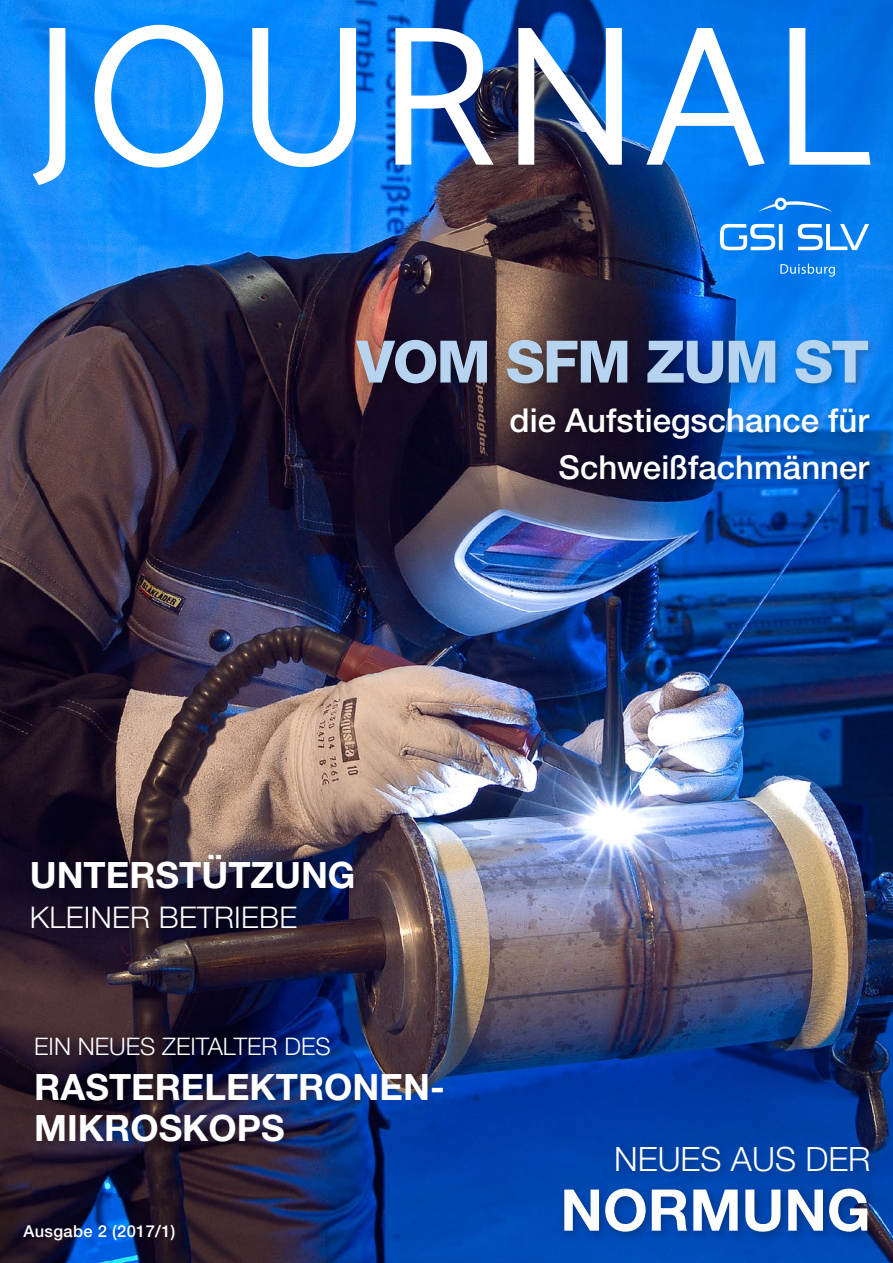
<style>
.page{position:relative;width:893px;height:1263px;background:#fff}
.page>*{position:absolute;margin:0;border:0;box-sizing:border-box;transform-origin:0 0}
.t1{font:201px "Catamaran";letter-spacing:.02em;color:#fff}
.t2{font:800 58.5px "Helvetica Neue LT Std";letter-spacing:-.03em;color:#b6d3f0}
.t3{font:700 57.6px "Helvetica Neue LT Std";color:#fff}
.t4{font:700 36.3px/41.2px "Helvetica Neue LT Std";color:#fff}
.t5{font:300 33.45px "Helvetica Neue LT Std";color:#fff}
.t6{font:500 33px/47.7px "Helvetica Neue LT Std";color:#fff;text-align:right}
.t7{font:300 29.85px "Helvetica Neue LT Std";letter-spacing:.01em;color:#fff}
.t8{font:300 24.3px "Helvetica Neue LT Std";color:#fff}
.t9{font:500 16.5px "Helvetica Neue LT Std";letter-spacing:.02em;color:#fff}
</style>
<div class="page">
<img style="left:0;top:0;width:893px;height:1263px">
<svg style="left:720px;top:224px;width:149px;height:26px"></svg>
<svg style="left:759px;top:198px;width:73px;height:14px"></svg>
<svg style="left:780px;top:264px;width:55px;height:13px"></svg>
<div style="left:27px;top:850px;width:337px;height:89px;background:#000;opacity:.25"></div>
<div style="left:559px;top:1141px;width:321px;height:102px;background:#000;opacity:.25"></div>
<div style="left:31px;top:1032px;width:422px;height:121px;background:#000;opacity:.25"></div>
<div style="left:352px;top:335px;width:528px;height:156px;background:#000;opacity:.25"></div>
<h1 class="t1" style="left:31px;top:-22px;width:843px">JOURNAL</h1>
<h2 class="t2" style="left:357px;top:327px;width:514px">VOM SFM ZUM ST</h2>
<p class="t6" style="left:510px;top:396px;width:361px">die Aufstiegschance für<br>Schweißfachmänner</p>
<p class="t4" style="left:30px;top:854px;width:327px">UNTERSTÜTZUNG</p>
<p class="t7" style="left:30px;top:899px;width:269px">KLEINER BETRIEBE</p>
<p class="t8" style="left:34px;top:1031px;width:298px">EIN NEUES ZEITALTER DES</p>
<p class="t4" style="left:34px;top:1066px;width:412px">RASTERELEKTRONEN-<br>MIKROSKOPS</p>
<p class="t9" style="left:23px;top:1221px;width:154px">Ausgabe 2 (2017/1)</p>
<p class="t5" style="left:614px;top:1139px;width:258px">NEUES AUS DER</p>
<h3 class="t3" style="left:560px;top:1174px;width:312px">NORMUNG</h3>
</div>
